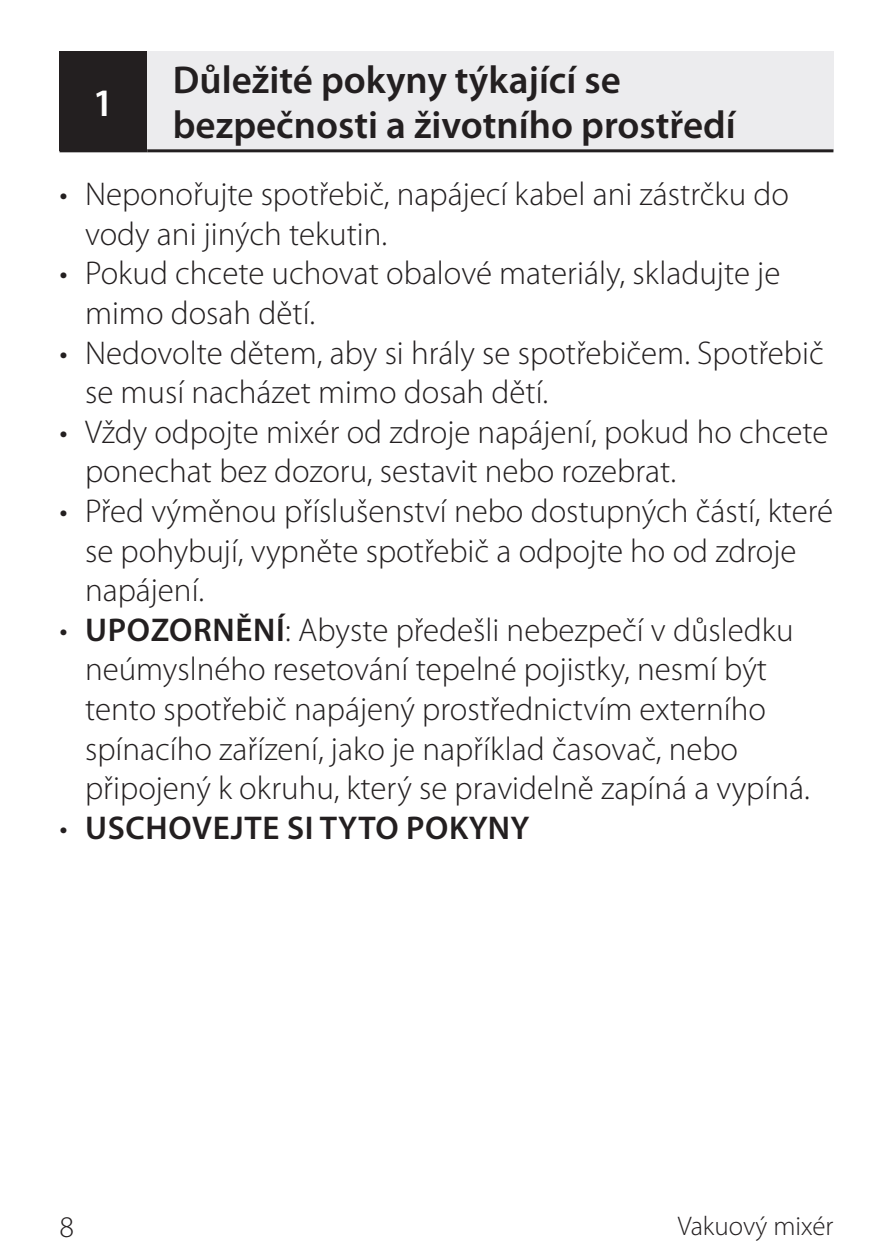
<style>
.page{position:relative;width:893px;height:1259px;background:#fff}
.page>*{position:absolute;margin:0;border:0;box-sizing:border-box;transform-origin:0 0}
.Nadpis_13{font:600 39px/45px "Myriad Pro";color:#231f20}
.Nadpis_13-2{font:600 39px "Myriad Pro";color:#fff}
.Odsadený_11{font:300 33px/39.6px "Myriad Pro";color:#231f20}
.Odsadený_11-2{font:600 33px "Myriad Pro";letter-spacing:.02em;color:#231f20}
.t1{font:300 30px "Myriad Pro";color:#231f20}
.t2{font:300 27px "Myriad Pro";color:#231f20}
.s1{font-weight:600}
.s2{font-weight:300}
</style>
<div class="page">
<div style="left:60px;top:51px;width:87px;height:100px;background:#231f20"></div>
<div style="left:147px;top:51px;width:686px;height:100px;background:#ececee"></div>
<hr style="left:60px;top:149px;width:87px;height:3px;background:#231f20">
<hr style="left:147px;top:149px;width:686px;height:3px;background:#231f20">
<p class="Nadpis_13" style="left:173px;top:56px;width:564px">Důležité pokyny týkající se bezpečnosti a životního prostředí</p>
<p class="Odsadený_11" style="left:85px;top:175px;width:705px;text-indent:-26px">• Neponořujte spotřebič, napájecí kabel ani zástrčku do vody ani jiných tekutin.</p>
<p class="Odsadený_11" style="left:85px;top:254px;width:697px;text-indent:-26px">• Pokud chcete uchovat obalové materiály, skladujte je mimo dosah dětí.</p>
<p class="Odsadený_11" style="left:85px;top:333px;width:740px;text-indent:-26px">• Nedovolte dětem, aby si hrály se spotřebičem. Spotřebič se musí nacházet mimo dosah dětí.</p>
<p class="Odsadený_11" style="left:85px;top:412px;width:745px;text-indent:-26px">• Vždy odpojte mixér od zdroje napájení, pokud ho chcete ponechat bez dozoru, sestavit nebo rozebrat.</p>
<p class="Odsadený_11" style="left:85px;top:492px;width:750px;text-indent:-26px">• Před výměnou příslušenství nebo dostupných částí, které se pohybují, vypněte spotřebič a odpojte ho od zdroje napájení.</p>
<p class="Odsadený_11" style="left:85px;top:610px;width:726px;text-indent:-26px">• <span class="s1">UPOZORNĚNÍ</span>: Abyste předešli nebezpečí v důsledku neúmyslného resetování tepelné pojistky, nesmí být tento spotřebič napájený prostřednictvím externího spínacího zařízení, jako je například časovač, nebo připojený k okruhu, který se pravidelně zapíná a vypíná.</p>
<p class="Odsadený_11-2" style="left:60px;top:807px;width:471px"><span class="s2">•</span> USCHOVEJTE SI TYTO POKYNY</p>
<p class="Nadpis_13-2" style="left:93px;top:78px;width:22px">1</p>
<p class="t1" style="left:60px;top:1210px;width:16px">8</p>
<p class="t2" style="left:678px;top:1210px;width:157px">Vakuový mixér</p>
</div>
